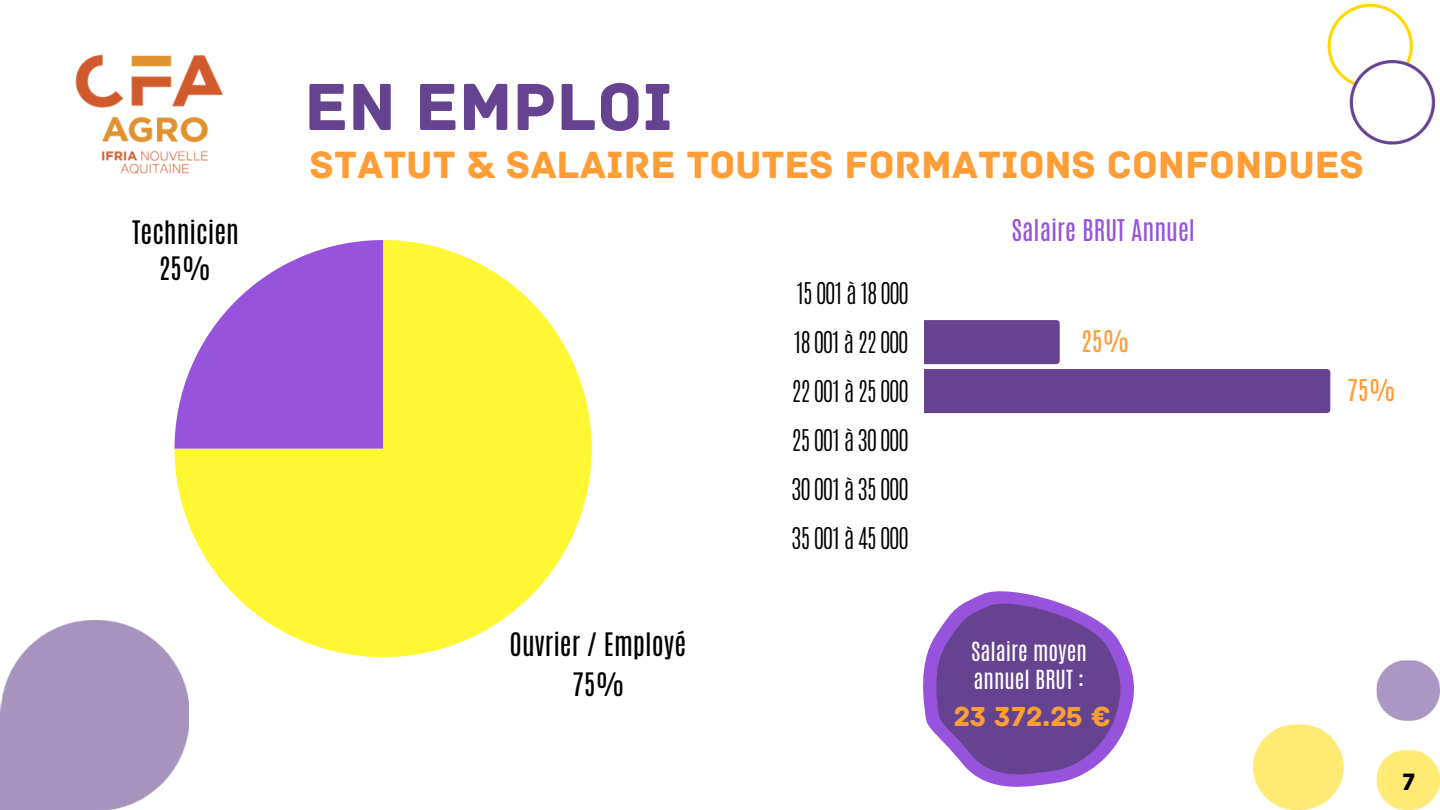
<style>
.page{position:relative;width:1440px;height:810px;background:#fff}
.page>*{position:absolute;margin:0;border:0;box-sizing:border-box;transform-origin:0 0}
.t1{font:70px "Archive";color:#654391}
.t2{font:40px "Archive";color:#ff9d36}
.t3{font:29px "Archive";color:#ff9d36}
.t4{font:27px/39.6px "Antonio";color:#000;text-align:center}
.t5{font:300 25px/48.9px "Antonio";color:#000;text-align:justify}
.t6{font:25px "Antonio";color:#9853dd}
.t7{font:25px "Antonio";color:#ff9d36}
.t8{font:25px "Archive";color:#000}
.t9{font:22px/27.8px "Antonio";color:#fefdfc}
</style>
<div class="page">
<img style="left:1327px;top:3px;width:109px;height:142px">
<img style="left:1253px;top:660px;width:187px;height:150px">
<img style="left:75px;top:54px;width:148px;height:120px">
<svg style="left:175px;top:240px;width:417px;height:417px;fill:#fff733"></svg>
<svg style="left:175px;top:240px;width:208px;height:209px"></svg>
<img style="left:0;top:620px;width:189px;height:190px">
<svg style="left:924px;top:320px;width:406px;height:93px"></svg>
<svg style="left:923px;top:591px;width:211px;height:196px"></svg>
<svg style="left:931px;top:596px;width:193px;height:186px;background:#825fad"></svg>
<p class="t4" style="left:132px;top:215px;width:108px;line-height:36px">Technicien<br>25%</p>
<p class="t1" style="left:304px;top:66px;width:371px">EN EMPLOI</p>
<h4 class="t2" style="left:310px;top:141px;width:1056px">STATUT &amp; SALAIRE TOUTES FORMATIONS CONFONDUES</h4>
<p class="t5" style="left:792px;top:269px;width:118px">15 001 à 18 000<br>18 001 à 22 000<br>22 001 à 25 000<br>25 001 à 30 000<br>30 001 à 35 000<br>35 001 à 45 000</p>
<p class="t6" style="left:1012px;top:213px;width:185px">Salaire BRUT Annuel</p>
<p class="t7" style="left:1081px;top:323px;width:50px">25%</p>
<p class="t7" style="left:1347px;top:372px;width:50px">75%</p>
<p class="t4" style="left:510px;top:625px;width:178px">Ouvrier / Employé<br>75%</p>
<h4 class="t9" style="left:971px;top:638px;width:117px">Salaire moyen annuel BRUT :</h4>
<h4 class="t3" style="left:954px;top:699px;width:158px">23 372.25 €</h4>
<h3 class="t8" style="left:1402px;top:767px;width:15px">7</h3>
</div>
